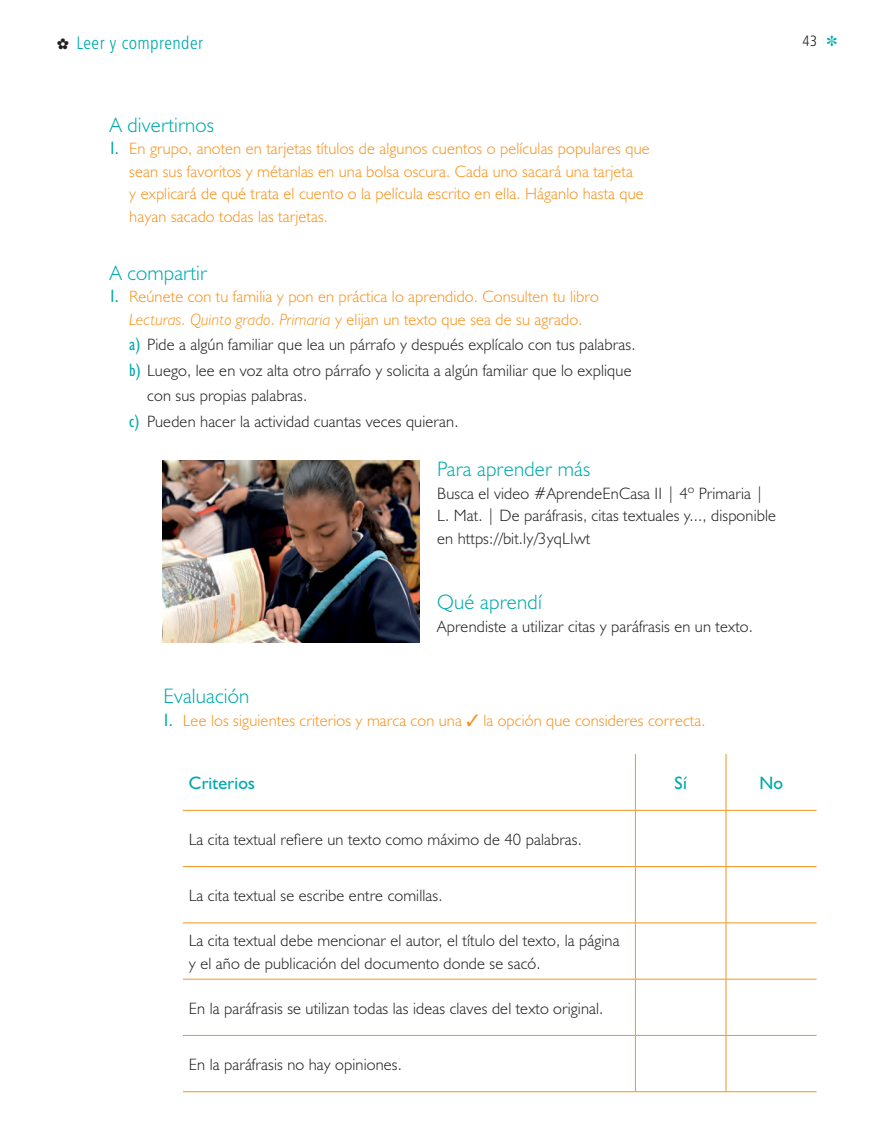
<style>
.page{position:relative;width:872px;height:1147px;background:#fff}
.page>*{position:absolute;margin:0;border:0;box-sizing:border-box;transform-origin:0 0}
.t1{font:300 21px "Humanist 521 BT";letter-spacing:.01em;color:#00aaad}
.t2{font:18px "Humanist 777 BT Light Condensed B";letter-spacing:.025em;color:#00aaad}
.t3{font:18px "Humanist 521 BT";letter-spacing:.01em;color:#00aaad}
.t4{font:300 16.5px/22.5px "Humanist 521 BT";letter-spacing:.01em;color:#231f20}
.t5{font:300 16.5px/22.5px "Humanist 521 BT";letter-spacing:.01em;color:#f7931d}
.t6{font:15px "Humanist 777 BT Light Condensed B";color:#231f20}
.s1{color:#231f20}
.s2{color:#00aaad}
.s3{font-weight:400;font-stretch:condensed;font-size:18px;color:#00aaad}
.s4{font-style:italic}
</style>
<div class="page">
<hr style="left:635px;top:754px;width:1px;height:56px;background:#f7931d">
<hr style="left:726px;top:754px;width:1px;height:56px;background:#f7931d">
<hr style="left:183px;top:810px;width:452px;height:1px;background:#f7931d">
<hr style="left:635px;top:810px;width:91px;height:1px;background:#f7931d">
<hr style="left:635px;top:810px;width:1px;height:56px;background:#f7931d">
<hr style="left:726px;top:810px;width:90px;height:1px;background:#f7931d">
<hr style="left:726px;top:810px;width:1px;height:56px;background:#f7931d">
<hr style="left:635px;top:866px;width:1px;height:56px;background:#f7931d">
<hr style="left:726px;top:866px;width:1px;height:56px;background:#f7931d">
<hr style="left:635px;top:923px;width:1px;height:55px;background:#f7931d">
<hr style="left:726px;top:923px;width:1px;height:55px;background:#f7931d">
<hr style="left:635px;top:979px;width:1px;height:56px;background:#f7931d">
<hr style="left:726px;top:979px;width:1px;height:56px;background:#f7931d">
<hr style="left:183px;top:866px;width:452px;height:1px;background:#f7931d">
<hr style="left:635px;top:866px;width:91px;height:1px;background:#f7931d">
<hr style="left:726px;top:866px;width:90px;height:1px;background:#f7931d">
<hr style="left:183px;top:922px;width:452px;height:1px;background:#f7931d">
<hr style="left:635px;top:922px;width:91px;height:1px;background:#f7931d">
<hr style="left:726px;top:922px;width:90px;height:1px;background:#f7931d">
<hr style="left:183px;top:978px;width:452px;height:1px;background:#f7931d">
<hr style="left:635px;top:978px;width:91px;height:1px;background:#f7931d">
<hr style="left:726px;top:978px;width:90px;height:1px;background:#f7931d">
<hr style="left:183px;top:1035px;width:452px;height:1px;background:#f7931d">
<hr style="left:635px;top:1035px;width:91px;height:1px;background:#f7931d">
<hr style="left:726px;top:1035px;width:90px;height:1px;background:#f7931d">
<hr style="left:183px;top:1091px;width:452px;height:1px;background:#f7931d">
<hr style="left:635px;top:1091px;width:91px;height:1px;background:#f7931d">
<hr style="left:726px;top:1091px;width:90px;height:1px;background:#f7931d">
<hr style="left:635px;top:1035px;width:1px;height:56px;background:#f7931d">
<hr style="left:726px;top:1035px;width:1px;height:56px;background:#f7931d">
<img style="left:163px;top:460px;width:256px;height:182px">
<p class="t2" style="left:57px;top:32px;width:147px"><span class="s1">✿</span> Leer y comprender</p>
<p class="t6" style="left:802px;top:31px;width:36px">43 <span class="s2">✽</span></p>
<p class="t1" style="left:110px;top:112px;width:106px">A divertirnos</p>
<p class="t5" style="left:129px;top:137px;width:522px;text-indent:-19px"><span class="s3">1.</span> En grupo, anoten en tarjetas títulos de algunos cuentos o películas populares que sean sus favoritos y métanlas en una bolsa oscura. Cada uno sacará una tarjeta<br>y explicará de qué trata el cuento o la película escrito en ella. Háganlo hasta que hayan sacado todas las tarjetas.</p>
<p class="t1" style="left:110px;top:259px;width:99px">A compartir</p>
<p class="t5" style="left:110px;top:285px;width:491px;text-align:center"><span class="s3">1.</span> Reúnete con tu familia y pon en práctica lo aprendido. Consulten tu libro<br><span class="s4">Lecturas. Quinto grado</span>. <span class="s4">Primaria</span> y elijan un texto que sea de su agrado.</p>
<p class="t4" style="left:129px;top:333px;width:508px"><span class="s3">a)</span> Pide a algún familiar que lea un párrafo y después explícalo con tus palabras.</p>
<p class="t4" style="left:129px;top:358px;width:504px"><span class="s3">b)</span> Luego, lee en voz alta otro párrafo y solicita a algún familiar que lo explique</p>
<p class="t4" style="left:147px;top:384px;width:162px">con sus propias palabras.</p>
<p class="t4" style="left:129px;top:409px;width:331px"><span class="s3">c)</span> Pueden hacer la actividad cuantas veces quieran.</p>
<p class="t1" style="left:437px;top:456px;width:155px">Para aprender más</p>
<p class="t4" style="left:437px;top:481px;width:340px">Busca el video #AprendeEnCasa II | 4º Primaria |<br>L. Mat. | De paráfrasis, citas textuales y..., disponible en https://bit.ly/3yqLIwt</p>
<p class="t1" style="left:437px;top:589px;width:106px">Qué aprendí</p>
<p class="t4" style="left:437px;top:614px;width:317px">Aprendiste a utilizar citas y paráfrasis en un texto.</p>
<p class="t1" style="left:163px;top:683px;width:87px">Evaluación</p>
<p class="t5" style="left:163px;top:708px;width:543px"><span class="s3">1.</span> Lee los siguientes criterios y marca con una ✓ la opción que consideres correcta.</p>
<p class="t3" style="left:189px;top:771px;width:68px">Criterios</p>
<p class="t3" style="left:674px;top:771px;width:14px">Sí</p>
<p class="t3" style="left:759px;top:771px;width:25px">No</p>
<p class="t4" style="left:189px;top:827px;width:394px">La cita textual refiere un texto como máximo de 40 palabras.</p>
<p class="t4" style="left:189px;top:883px;width:255px">La cita textual se escribe entre comillas.</p>
<p class="t4" style="left:189px;top:928px;width:432px">La cita textual debe mencionar el autor, el título del texto, la página y el año de publicación del documento donde se sacó.</p>
<p class="t4" style="left:189px;top:996px;width:416px">En la paráfrasis se utilizan todas las ideas claves del texto original.</p>
<p class="t4" style="left:189px;top:1052px;width:214px">En la paráfrasis no hay opiniones.</p>
</div>
